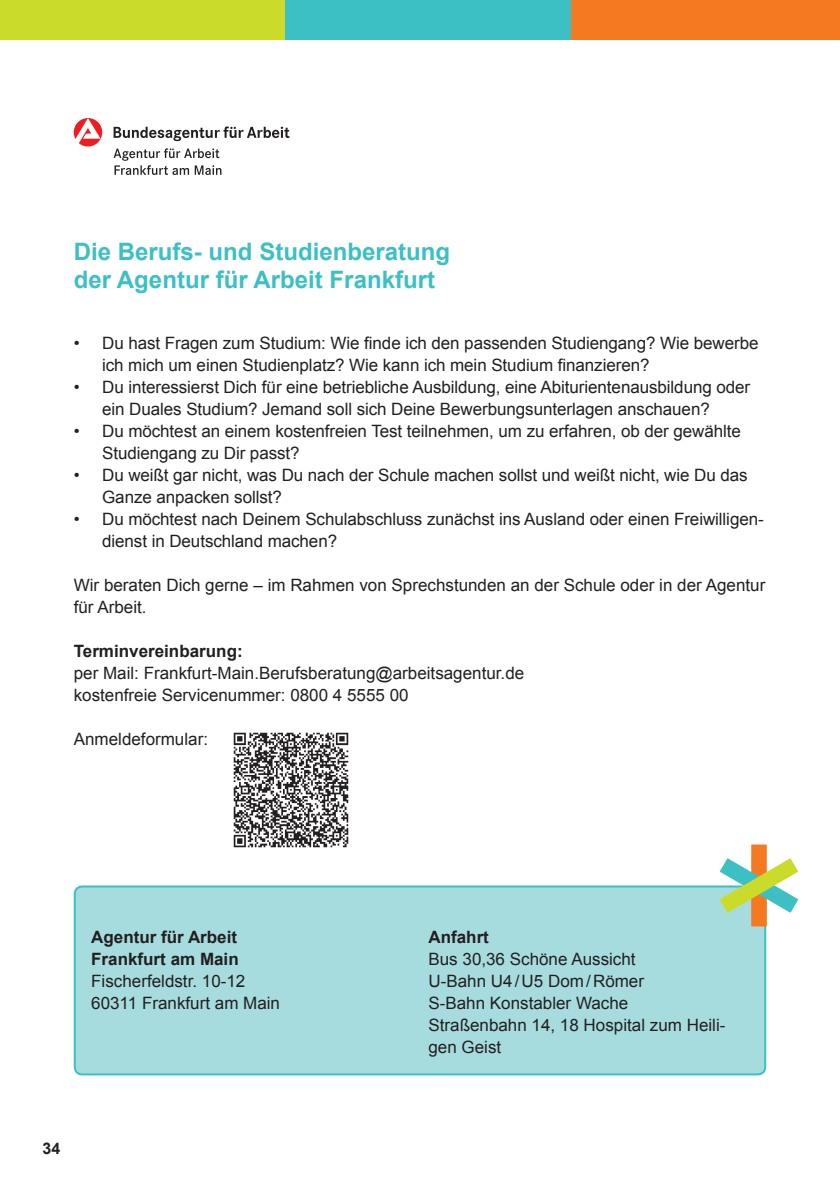
<style>
.page{position:relative;width:840px;height:1191px;background:#fff}
.page>*{position:absolute;margin:0;border:0;box-sizing:border-box;transform-origin:0 0}
.t1{font:700 24px/28.8px "Arial";color:#3cc0c4}
.t2{font:17px/22px "Arial";letter-spacing:-.005em;color:#231f20}
.t3{font:700 17px/22px "Arial";color:#231f20}
.t4{font:700 16px "Arial";color:#231f20}
</style>
<div class="page">
<img style="left:839px;top:0;width:1px;height:40px">
<svg style="left:113px;top:126px;width:176px;height:15px"></svg>
<svg style="left:74px;top:118px;width:28px;height:28px"></svg>
<svg style="left:113px;top:148px;width:108px;height:27px"></svg>
<div style="left:75px;top:886px;width:689px;height:188px;background:#a7dcdf;border-radius:8px"></div>
<div style="left:74px;top:885px;width:691px;height:190px;border:2px solid #3cc0c4;border-radius:8px"></div>
<div style="left:750px;top:844px;width:16px;height:82px;background:#f47921"></div>
<svg style="left:719px;top:858px;width:78px;height:54px"></svg>
<div style="left:0;top:0;width:285px;height:40px;background:#cadb2a"></div>
<div style="left:285px;top:0;width:286px;height:40px;background:#3cc0c4"></div>
<div style="left:571px;top:0;width:268px;height:40px;background:#f47921"></div>
<img style="left:233px;top:732px;width:116px;height:116px">
<h1 class="t1" style="left:74px;top:238px;width:378px">Die Berufs- und Studienberatung der Agentur für Arbeit Frankfurt</h1>
<p class="t2" style="left:102px;top:332px;width:657px;text-indent:-28px">• Du hast Fragen zum Studium: Wie finde ich den passenden Studiengang? Wie bewerbe ich mich um einen Studienplatz? Wie kann ich mein Studium finanzieren?</p>
<p class="t2" style="left:102px;top:376px;width:649px;text-indent:-28px">• Du interessierst Dich für eine betriebliche Ausbildung, eine Abiturientenausbildung oder ein Duales Studium? Jemand soll sich Deine Bewerbungsunterlagen anschauen?</p>
<p class="t2" style="left:102px;top:420px;width:640px;text-indent:-28px">• Du möchtest an einem kostenfreien Test teilnehmen, um zu erfahren, ob der gewählte<br>Studiengang zu Dir passt?</p>
<p class="t2" style="left:102px;top:464px;width:646px;text-indent:-28px">• Du weißt gar nicht, was Du nach der Schule machen sollst und weißt nicht, wie Du das<br>Ganze anpacken sollst?</p>
<p class="t2" style="left:102px;top:508px;width:662px;text-indent:-28px">• Du möchtest nach Deinem Schulabschluss zunächst ins Ausland oder einen Freiwilligen&shy;dienst in Deutschland machen?</p>
<p class="t2" style="left:74px;top:574px;width:692px">Wir beraten Dich gerne – im Rahmen von Sprechstunden an der Schule oder in der Agentur für Arbeit.</p>
<p class="t3" style="left:74px;top:641px;width:170px">Terminvereinbarung:</p>
<p class="t2" style="left:74px;top:662px;width:452px">per Mail: Frankfurt-Main.Berufsberatung@arbeitsagentur.de kostenfreie Servicenummer: 0800 4 5555 00</p>
<p class="t2" style="left:74px;top:728px;width:136px">Anmeldeformular:</p>
<p class="t3" style="left:91px;top:927px;width:149px">Agentur für Arbeit<br>Frankfurt am Main</p>
<p class="t2" style="left:91px;top:970px;width:190px">Fischerfeldstr. 10-12<br>60311 Frankfurt am Main</p>
<p class="t4" style="left:43px;top:1138px;width:19px">34</p>
<p class="t3" style="left:428px;top:927px;width:62px">Anfahrt</p>
<p class="t2" style="left:428px;top:948px;width:298px">Bus 30,36 Schöne Aussicht<br>U-Bahn U4/U5 Dom/Römer<br>S-Bahn Konstabler Wache<br>Straßenbahn 14, 18 Hospital zum Heili&shy;gen Geist</p>
</div>
